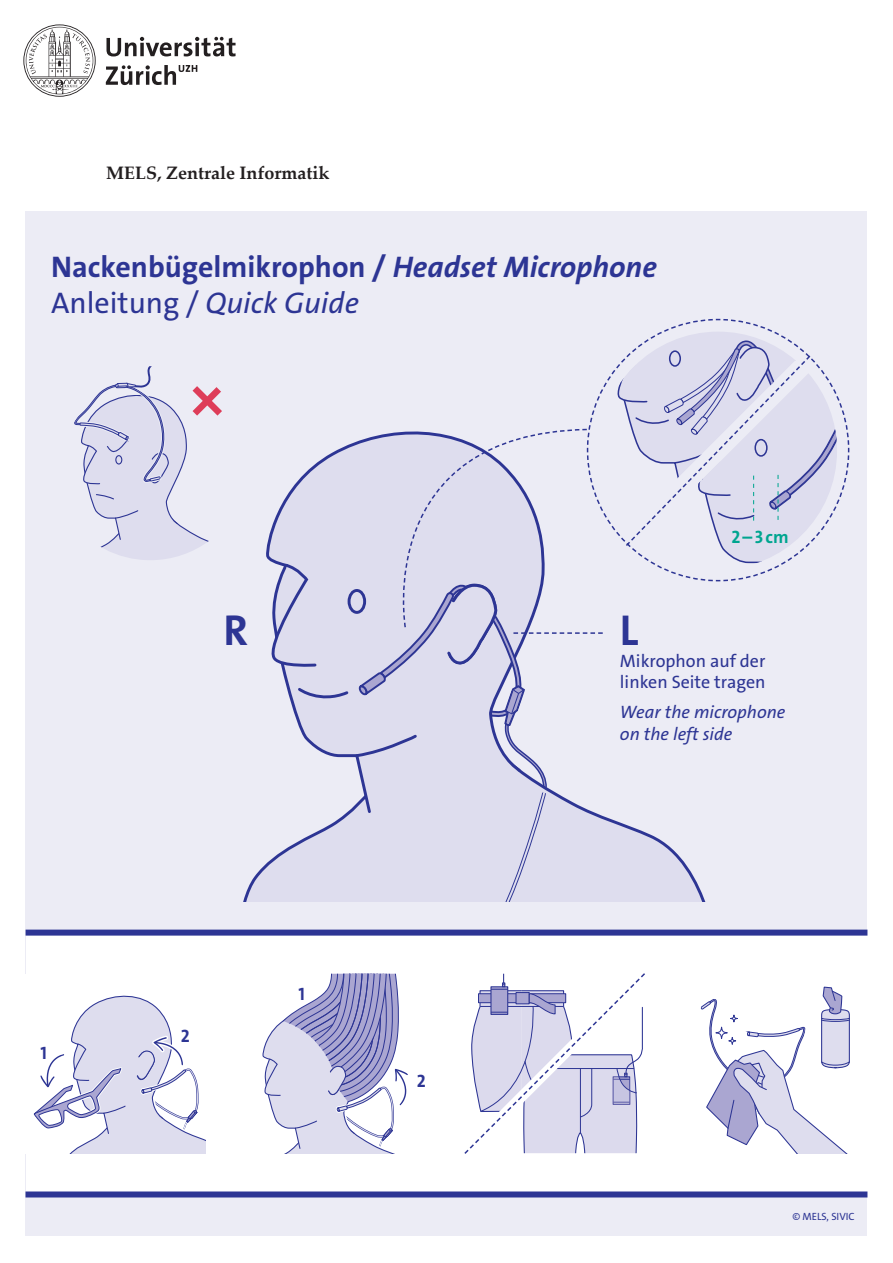
<style>
.page{position:relative;width:893px;height:1263px;background:#fff}
.page>*{position:absolute;margin:0;border:0;box-sizing:border-box;transform-origin:0 0}
.t1{font:43.5px "The Sans LP7 Bld";color:#2d3594}
.t2{font:30px "The Sans LP7 Bld";color:#2d3594}
.t3{font:30px "The Sans LP5 Plain";color:#2d3594}
.t4{font:18px/21.6px "The Sans LP5 Plain";color:#2d3594}
.t5{font:18px/21.6px "The Sans LP5 Plain IT";color:#2d3594}
.t6{font:700 18px "Palatino Linotype";color:#231f20}
.t7{font:18px "The Sans LP7 Bld";color:#00a590}
.t8{font:18px "The Sans LP7 Bld";color:#2d3594}
.t9{font:10.5px "The Sans LP5 Plain";color:#2d3594}
.s1{font-family:"The Sans LP7 Bld IT"}
.s2{font-family:"The Sans LP5 Plain IT"}
</style>
<div class="page">
<div style="left:26px;top:212px;width:841px;height:1024px;background:#ececf5"></div>
<div style="left:26px;top:932px;width:841px;height:262px;background:#fff"></div>
<div style="left:26px;top:1191px;width:841px;height:6px;background:#2d3594"></div>
<svg style="left:243px;top:869px;width:18px;height:32px"></svg>
<svg style="left:700px;top:986px;width:150px;height:167px"></svg>
<svg style="left:33px;top:995px;width:172px;height:158px"></svg>
<svg style="left:262px;top:974px;width:146px;height:179px"></svg>
<svg style="left:74px;top:366px;width:148px;height:194px"></svg>
<div style="left:26px;top:929px;width:841px;height:6px;background:#2d3594"></div>
<svg style="left:261px;top:318px;width:589px;height:583px"></svg>
<svg style="left:464px;top:973px;width:181px;height:181px"></svg>
<svg style="left:23px;top:24px;width:213px;height:73px"></svg>
<p class="t6" style="left:106px;top:160px;width:225px">MELS, Zentrale Informatik</p>
<p class="t2" style="left:51px;top:248px;width:607px">Nackenbügelmikrophon / <span class="s1">Headset Microphone</span></p>
<p class="t3" style="left:51px;top:284px;width:310px">Anleitung / <span class="s2">Quick Guide</span></p>
<p class="t7" style="left:731px;top:525px;width:59px">2–3cm</p>
<h1 class="t1" style="left:223px;top:602px;width:26px">R</h1>
<p class="t8" style="left:40px;top:1042px;width:8px">1</p>
<p class="t8" style="left:181px;top:1025px;width:10px">2</p>
<p class="t8" style="left:299px;top:982px;width:8px">1</p>
<p class="t8" style="left:417px;top:1069px;width:10px">2</p>
<h1 class="t1" style="left:620px;top:602px;width:20px">L</h1>
<p class="t4" style="left:620px;top:650px;width:147px">Mikrophon auf der linken Seite tragen</p>
<p class="t5" style="left:620px;top:702px;width:167px">Wear the microphone on the left side</p>
<p class="t9" style="left:792px;top:1209px;width:64px">© MELS, SIVIC</p>
</div>
